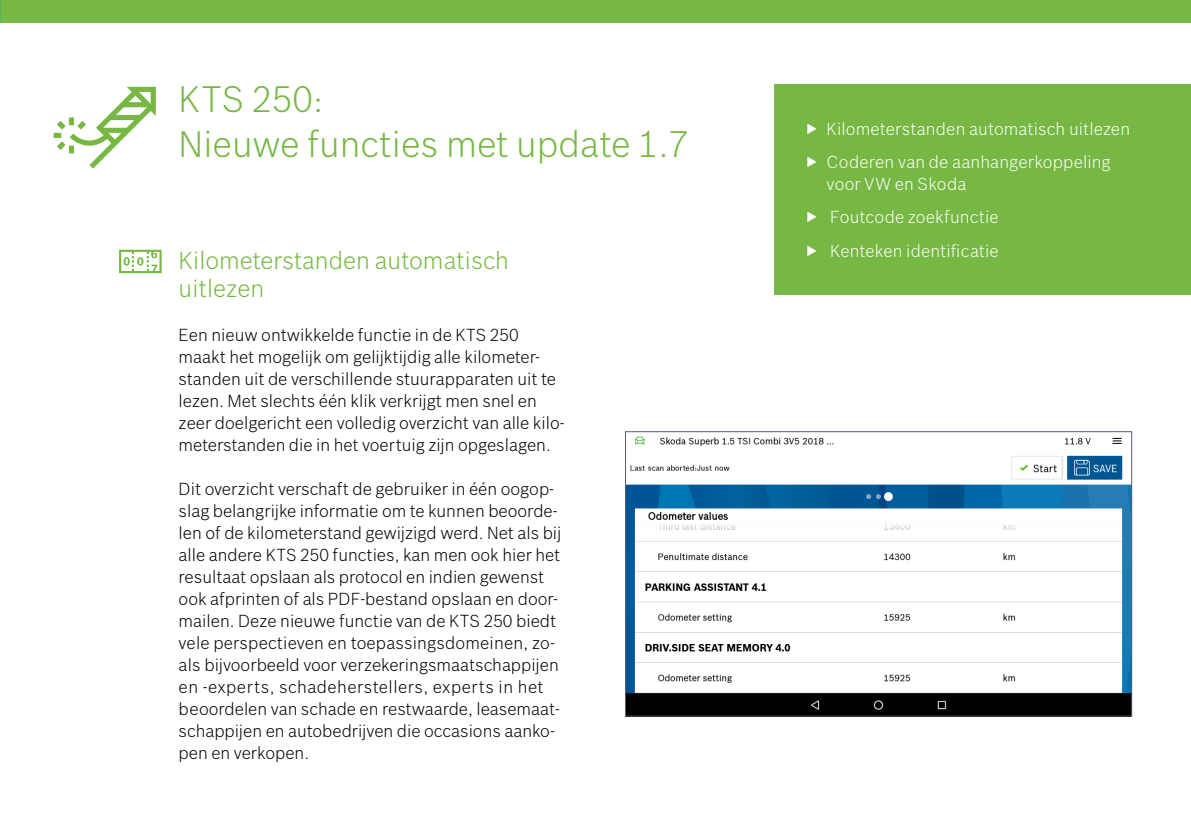
<style>
.page{position:relative;width:1191px;height:840px;background:#fff}
.page>*{position:absolute;margin:0;border:0;box-sizing:border-box;transform-origin:0 0}
.t1{font:300 36px/44px "Bosch Sans";color:#76b843}
.t2{font:300 24px/28px "Bosch Sans";color:#76b843}
.t3{font:300 17px/22px "Bosch Sans";color:#000}
.t4{font:300 17px/33.4px "Bosch Sans";letter-spacing:.01em;color:#fff}
</style>
<div class="page">
<div style="left:0;top:0;width:1191px;height:23px;background:#76b843"></div>
<div style="left:774px;top:84px;width:417px;height:211px;background:#76b843"></div>
<img style="left:627px;top:436px;width:503px;height:278px">
<div style="left:625px;top:431px;width:507px;height:285px;border:1px solid #525f6b"></div>
<svg style="left:54px;top:87px;width:102px;height:81px"></svg>
<svg style="left:119px;top:249px;width:43px;height:24px"></svg>
<h1 class="t1" style="left:179px;top:77px;width:512px">KTS 250:<br>Nieuwe functies met update 1.7</h1>
<h2 class="t2" style="left:179px;top:245px;width:332px">Kilometerstanden automatisch uitlezen</h2>
<p class="t3" style="left:179px;top:323px;width:387px">Een nieuw ontwikkelde functie in de KTS 250 maakt het mogelijk om gelijktijdig alle kilometer&shy;standen uit de verschillende stuurapparaten uit te lezen. Met slechts één klik verkrijgt men snel en zeer doelgericht een volledig overzicht van alle kilo&shy;meterstanden die in het voertuig zijn opgeslagen.</p>
<p class="t3" style="left:179px;top:477px;width:384px">Dit overzicht verschaft de gebruiker in één oogop&shy;slag belangrijke informatie om te kunnen beoorde&shy;len of de kilometerstand gewijzigd werd. Net als bij alle andere KTS 250 functies, kan men ook hier het resultaat opslaan als protocol en indien gewenst ook afprinten of als PDF-bestand opslaan en door&shy;mailen. Deze nieuwe functie van de KTS 250 biedt vele perspectieven en toepassingsdomeinen, zo&shy;als bijvoorbeeld voor verzekeringsmaatschappijen en -experts, schadeherstellers, experts in het beoordelen van schade en restwaarde, leasemaat&shy;schappijen en autobedrijven die occasions aanko&shy;pen en verkopen.</p>
<p class="t4" style="left:826px;top:111px;width:305px">Kilometerstanden automatisch uitlezen<br>Coderen van de aanhangerkoppeling</p>
<p class="t4" style="left:826px;top:167px;width:174px">voor VW en Skoda<br>Foutcode zoekfunctie<br>Kenteken identificatie</p>
</div>
